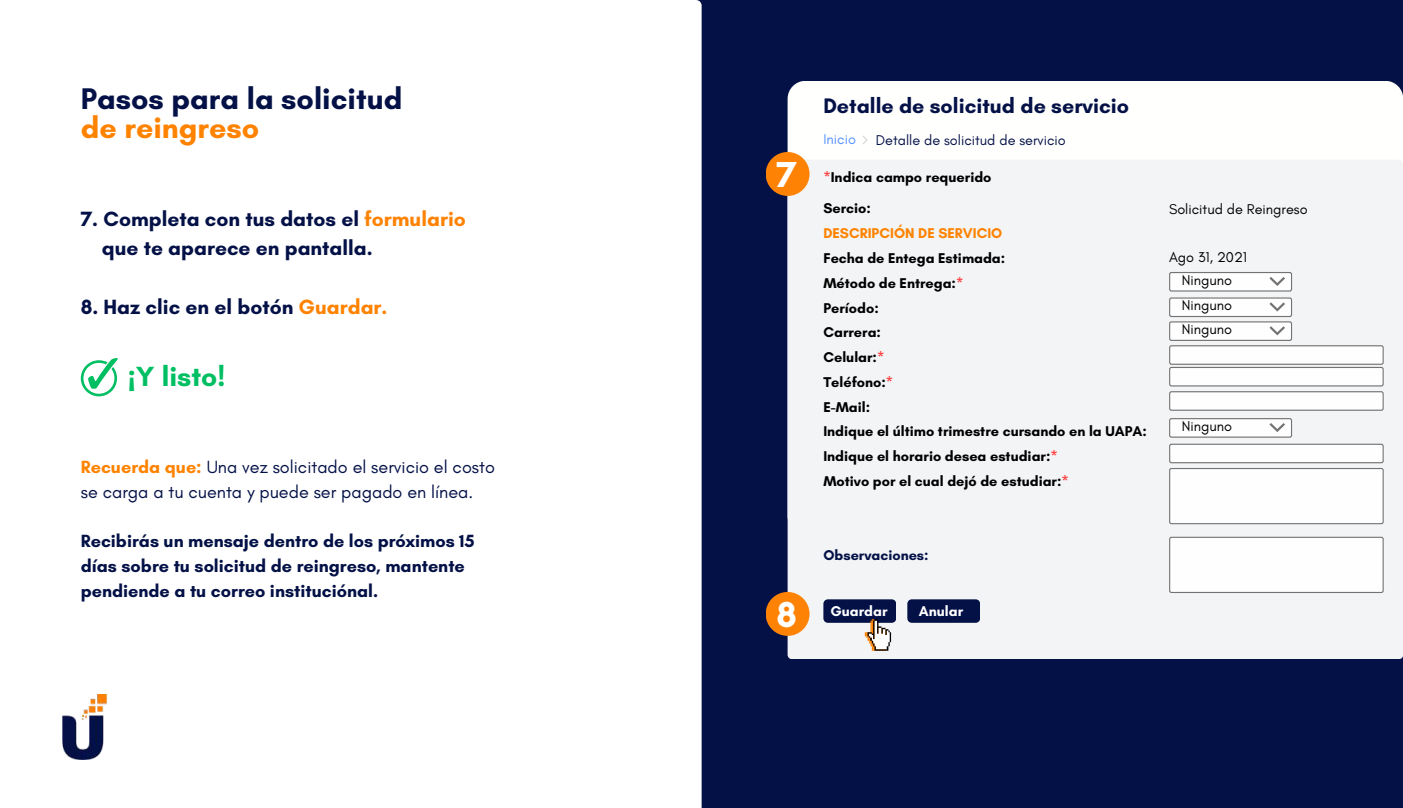
<style>
.page{position:relative;width:1403px;height:808px;background:#041147}
.page>*{position:absolute;margin:0;border:0;box-sizing:border-box;transform-origin:0 0}
.t1{font:700 36.75px "Glacial Indifference";color:#fff}
.t2{font:700 30.45px "Glacial Indifference";color:#041147}
.t3{font:700 30.45px "Glacial Indifference";color:#ff8300}
.t4{font:700 28.2px "Glacial Indifference";color:#00bf63}
.t5{font:700 21.45px "Glacial Indifference";color:#041147}
.t6{font:700 21px/29.2px "Glacial Indifference";color:#041147}
.t7{font:700 18px/24.8px "Glacial Indifference";color:#041147}
.t8{font:18px/24.8px "Glacial Indifference";color:#041147}
.t9{font:700 14.4px/24.8px "Glacial Indifference";color:#000}
.t10{font:14.4px/25.5px "Glacial Indifference";color:#000}
.t11{font:14.4px "Glacial Indifference";color:#041147}
.t12{font:700 14.4px "Glacial Indifference";color:#ff8300}
.t13{font:700 14.4px "Glacial Indifference";color:#041147}
.t14{font:700 14.4px "Glacial Indifference";color:#fff}
.t15{font:14.4px "Glacial Indifference";color:#5593fe}
.s1{color:#fe8304}
.s2{color:#ff8300}
.s3{font-family:"Noto Sans"}
.s4{font-weight:700;color:#ff8300}
.s5{color:#ff3131}
</style>
<div class="page">
<div style="left:0;top:0;width:702px;height:808px;background:#fff"></div>
<div style="left:788px;top:81px;width:615px;height:453px;background:#fffffe;border-radius:18px"></div>
<div style="left:788px;top:160px;width:615px;height:499px;background:#f2f4f6"></div>
<svg style="left:1169px;top:418px;width:123px;height:20px"></svg>
<svg style="left:1169px;top:272px;width:215px;height:139px"></svg>
<svg style="left:1169px;top:444px;width:215px;height:80px"></svg>
<svg style="left:1169px;top:537px;width:215px;height:56px;background:#f7f7f7"></svg>
<svg style="left:863px;top:135px;width:5px;height:9px"></svg>
<svg style="left:907px;top:599px;width:73px;height:23px"></svg>
<svg style="left:823px;top:599px;width:73px;height:51px"></svg>
<div style="left:766px;top:592px;width:43px;height:44px;background:#fe8304;border-radius:50%"></div>
<div style="left:766px;top:152px;width:43px;height:44px;background:#fe8304;border-radius:50%"></div>
<img style="left:53px;top:695px;width:64px;height:64px">
<svg style="left:81px;top:358px;width:37px;height:38px"></svg>
<h2 class="t2" style="left:81px;top:80px;width:323px">Pasos para la solicitud</h2>
<h2 class="t3" style="left:81px;top:109px;width:180px">de reingreso</h2>
<h3 class="t6" style="left:102px;top:204px;width:366px;text-indent:-21px">7. Completa con tus datos el <span class="s1">formulario </span>que te aparece en pantalla.</h3>
<h3 class="t6" style="left:81px;top:292px;width:308px">8. Haz clic en el botón <span class="s2">Guardar.</span></h3>
<h3 class="t4" style="left:128px;top:359px;width:99px"><span class="s3">¡</span>Y listo!</h3>
<p class="t8" style="left:81px;top:454px;width:416px"><span class="s4">Recuerda que:</span> Una vez solicitado el servicio el costo se carga a tu cuenta y puede ser pagado en línea.</p>
<p class="t7" style="left:81px;top:528px;width:395px">Recibirás un mensaje dentro de los próximos 15 días sobre tu solicitud de reingreso, mantente pendiende a tu correo instituciónal.</p>
<h1 class="t1" style="left:777px;top:152px;width:22px">7</h1>
<h1 class="t1" style="left:777px;top:591px;width:22px">8</h1>
<h3 class="t5" style="left:823px;top:93px;width:307px">Detalle de solicitud de servicio</h3>
<p class="t15" style="left:823px;top:130px;width:34px">Inicio</p>
<p class="t11" style="left:876px;top:131px;width:191px">Detalle de solicitud de servicio</p>
<p class="t9" style="left:823px;top:164px;width:170px"><span class="s5">*</span>Indica campo requerido</p>
<p class="t9" style="left:823px;top:196px;width:49px">Sercio:</p>
<p class="t12" style="left:823px;top:224px;width:181px">DESCRIPCIÓN DE SERVICIO</p>
<p class="t9" style="left:823px;top:245px;width:325px">Fecha de Entega Estimada:<br>Método de Entrega:<span class="s5">*<br></span>Período:<br>Carrera:<br>Celular:<span class="s5">*<br></span>Teléfono:<span class="s5">*<br></span>E-Mail:<br>Indique el último trimestre cursando en la UAPA:<br>Indique el horario desea estudiar:<span class="s5">*<br></span>Motivo por el cual dejó de estudiar:<span class="s5">*</span></p>
<p class="t10" style="left:1169px;top:197px;width:140px">Solicitud de Reingreso</p>
<p class="t10" style="left:1169px;top:244px;width:79px">Ago 31, 2021</p>
<p class="t10" style="left:1182px;top:267px;width:52px">Ninguno<br>Ninguno</p>
<p class="t10" style="left:1182px;top:316px;width:52px">Ninguno</p>
<p class="t10" style="left:1182px;top:413px;width:52px">Ninguno</p>
<p class="t13" style="left:823px;top:546px;width:107px">Observaciones:</p>
<p class="t14" style="left:830px;top:602px;width:59px">Guardar</p>
<p class="t14" style="left:919px;top:602px;width:46px">Anular</p>
</div>
